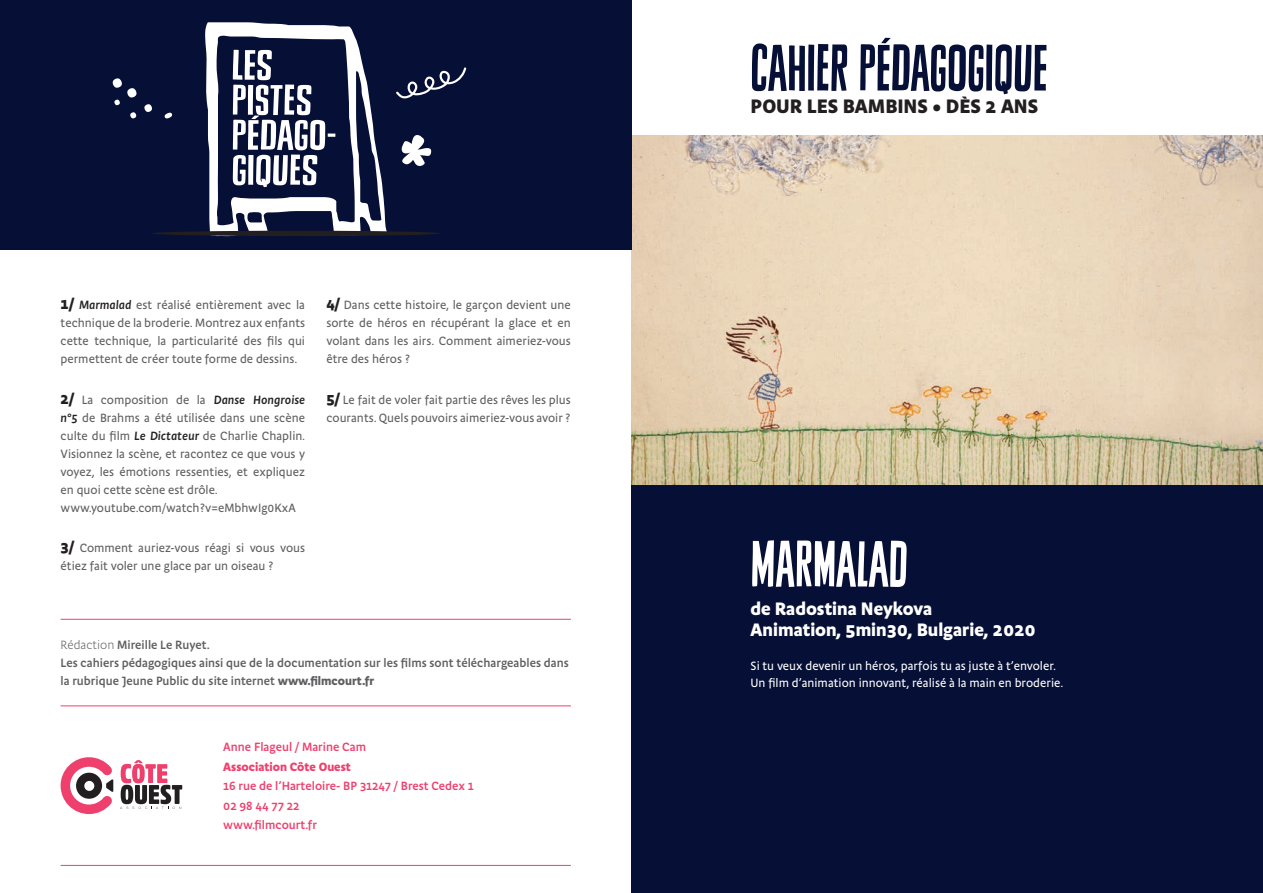
<style>
.page{position:relative;width:1263px;height:893px;background:#fff}
.page>*{position:absolute;margin:0;border:0;box-sizing:border-box;transform-origin:0 0}
.t1{font:60px "Sheldon";color:#060f35}
.t2{font:60px "Sheldon";letter-spacing:.005em;color:#fff}
.t3{font:900 19.5px "Pastoral";color:#231f20}
.t4{font:900 18px/21px "Pastoral";color:#fff}
.t5{font:500 12px/18px "Pastoral";color:#5f5f62}
.t6{font:600 12px/18px "Pastoral";color:#5f5f62}
.t7{font:500 12px/16.5px "Pastoral";color:#fff}
.t8{font:600 12px/19.5px "Pastoral";color:#ef406d}
.t9{font:900 12px "Pastoral";color:#ef406d}
.s1{font-weight:900;font-size:15px;color:#231f20}
.s2{font-weight:600;font-style:italic;color:#231f20}
.s3{font-weight:300}
.s4{font-weight:900}
</style>
<div class="page">
<img style="left:631px;top:135px;width:632px;height:351px">
<div style="left:631px;top:486px;width:632px;height:407px;background:#060f35"></div>
<svg style="left:61px;top:757px;width:52px;height:57px"></svg>
<svg style="left:120px;top:760px;width:62px;height:49px"></svg>
<hr style="left:61px;top:706px;width:510px;height:1px;background:#ef406d">
<hr style="left:61px;top:619px;width:510px;height:1px;background:#ef406d">
<hr style="left:61px;top:865px;width:510px;height:1px;background:#ef406d">
<div style="left:0;top:0;width:631px;height:250px;background:#060f35"></div>
<svg style="left:205px;top:22px;width:182px;height:215px"></svg>
<svg style="left:396px;top:67px;width:70px;height:31px"></svg>
<svg style="left:112px;top:78px;width:61px;height:41px"></svg>
<div style="left:152px;top:231px;width:289px;height:5px;background:#231f20;border-radius:50%"></div>
<svg style="left:402px;top:135px;width:29px;height:31px"></svg>
<p class="t5" style="left:61px;top:296px;width:246px;text-align:justify"><span class="s1">1/</span> <span class="s2">Marmalad</span> est réalisé entièrement avec la technique de la broderie. Montrez aux enfants cette technique, la particularité des fils qui permettent de créer toute forme de dessins.</p>
<p class="t5" style="left:61px;top:390px;width:246px"><span class="s1">2/</span> La composition de la <span class="s2">Danse Hongroise n°5</span> de Brahms a été utilisée dans une scène culte du film <span class="s2">Le Dictateur</span> de Charlie Chaplin.<br>Visionnez la scène, et racontez ce que vous y voyez, les émotions ressenties, et expliquez en quoi cette scène est drôle. www.youtube.com/watch?v=eMbhwIg0KxA</p>
<p class="t5" style="left:61px;top:539px;width:246px"><span class="s1">3/</span> Comment auriez-vous réagi si vous vous étiez fait voler une glace par un oiseau ?</p>
<p class="t5" style="left:326px;top:296px;width:246px;text-align:justify"><span class="s1">4/</span> Dans cette histoire, le garçon devient une sorte de héros en récupérant la glace et en volant dans les airs. Comment aimeriez-vous être des héros ?</p>
<p class="t5" style="left:326px;top:390px;width:246px"><span class="s1">5/</span> Le fait de voler fait partie des rêves les plus courants. Quels pouvoirs aimeriez-vous avoir ?</p>
<p class="t6" style="left:61px;top:636px;width:510px"><span class="s3">Rédaction</span> Mireille Le Ruyet.<br>Les cahiers pédagogiques ainsi que de la documentation sur les films sont téléchargeables dans la rubrique Jeune Public du site internet <span class="s4">www.filmcourt.fr</span></p>
<p class="t8" style="left:223px;top:737px;width:144px">Anne Flageul / Marine Cam</p>
<p class="t9" style="left:223px;top:759px;width:129px">Association Côte Ouest</p>
<p class="t8" style="left:223px;top:776px;width:252px">16 rue de l’Harteloire- BP 31247 / Brest Cedex 1<br>02 98 44 77 22<br>www.filmcourt.fr</p>
<h1 class="t1" style="left:750px;top:32px;width:299px">CAHIER PÉDAGOGIQUE</h1>
<h2 class="t3" style="left:750px;top:94px;width:289px">POUR LES BAMBINS • DÈS 2 ANS</h2>
<h1 class="t2" style="left:750px;top:528px;width:156px">MARMALAD</h1>
<h3 class="t4" style="left:750px;top:598px;width:287px">de Radostina Neykova<br>Animation, 5min30, Bulgarie, 2020</h3>
<p class="t7" style="left:750px;top:658px;width:314px">Si tu veux devenir un héros, parfois tu as juste à t’envoler.<br>Un film d’animation innovant, réalisé à la main en broderie.</p>
</div>
